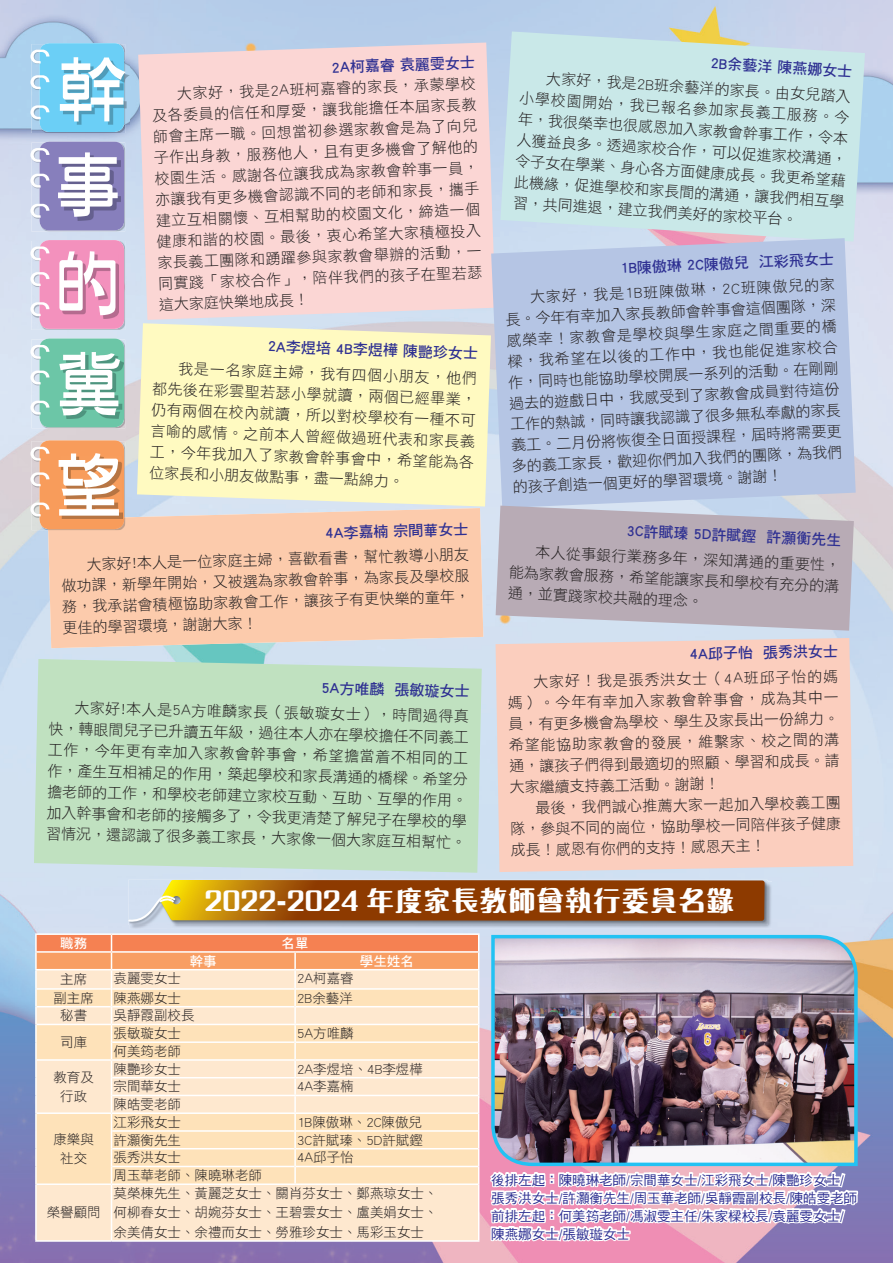
<style>
.page{position:relative;width:893px;height:1263px;background:#fff}
.page>*{position:absolute;margin:0;border:0;box-sizing:border-box;transform-origin:0 0}
.t1{font:70.2px/99px "DF Ya Yi W6 WIN BF";color:#fff;text-align:justify}
.t2{font:700 28.35px "M Ngai HK";color:#fff}
.t3{font:15px/21px "DF Hei Std W3";color:#231f20;text-align:justify}
.t4{font:15px "DF Hei Std W7";color:#2e3092}
.t5{font:13.5px/19.5px "DF Hei Std W3";color:#231f20;text-align:center}
.t6{font:13.5px/18px "DF Hei Std W5";color:#2e3092}
.t7{font:13.5px "DF Hei Std W7";color:#fff}
</style>
<div class="page">
<img style="left:0;top:0;width:893px;height:1263px">
<div style="left:138px;top:43px;width:357px;height:277px;background:#fbd6d4"></div>
<svg style="left:500px;top:31px;width:365px;height:211px;fill:#c9e8e8"></svg>
<svg style="left:491px;top:238px;width:365px;height:270px;fill:#b5c5e4"></svg>
<svg style="left:496px;top:506px;width:358px;height:125px"></svg>
<div style="left:496px;top:638px;width:357px;height:234px;background:#fbcebe"></div>
<svg style="left:137px;top:323px;width:354px;height:183px;fill:#fffac1"></svg>
<svg style="left:48px;top:508px;width:435px;height:140px;fill:#fccbac"></svg>
<div style="left:34px;top:659px;width:448px;height:214px;background:#c0e1c0"></div>
<img style="left:31px;top:44px;width:94px;height:89px">
<div style="left:40px;top:43px;width:84px;height:89px;background:#6bcff6;border-radius:10px"></div>
<svg style="left:30px;top:50px;width:19px;height:13px"></svg>
<svg style="left:30px;top:75px;width:19px;height:14px"></svg>
<svg style="left:30px;top:105px;width:19px;height:14px"></svg>
<img style="left:31px;top:143px;width:94px;height:88px">
<div style="left:40px;top:142px;width:84px;height:88px;background:#877fbc;border-radius:10px"></div>
<svg style="left:30px;top:148px;width:19px;height:14px"></svg>
<svg style="left:30px;top:174px;width:19px;height:14px"></svg>
<svg style="left:30px;top:204px;width:19px;height:14px"></svg>
<img style="left:31px;top:241px;width:94px;height:89px">
<div style="left:40px;top:240px;width:84px;height:89px;background:#f391bd;border-radius:10px"></div>
<svg style="left:30px;top:246px;width:19px;height:14px"></svg>
<svg style="left:30px;top:272px;width:19px;height:14px"></svg>
<svg style="left:30px;top:302px;width:19px;height:14px"></svg>
<img style="left:31px;top:339px;width:94px;height:89px">
<div style="left:40px;top:338px;width:84px;height:89px;background:#6cc6a7;border-radius:10px"></div>
<svg style="left:30px;top:345px;width:19px;height:14px"></svg>
<svg style="left:30px;top:371px;width:19px;height:13px"></svg>
<svg style="left:30px;top:401px;width:19px;height:13px"></svg>
<img style="left:31px;top:441px;width:94px;height:89px">
<img style="left:48px;top:517px;width:77px;height:13px">
<div style="left:40px;top:440px;width:84px;height:89px;background:#f89c5b;border-radius:10px"></div>
<svg style="left:30px;top:447px;width:19px;height:14px"></svg>
<svg style="left:30px;top:472px;width:19px;height:14px"></svg>
<svg style="left:30px;top:502px;width:19px;height:14px"></svg>
<img style="left:63px;top:60px;width:66px;height:65px">
<img style="left:61px;top:155px;width:60px;height:65px">
<img style="left:63px;top:254px;width:56px;height:64px">
<img style="left:63px;top:355px;width:60px;height:64px">
<img style="left:62px;top:456px;width:60px;height:63px">
<div style="left:37px;top:1185px;width:441px;height:55px;background:#fee8cf"></div>
<hr style="left:35px;top:933px;width:77px;height:2px;background:#fff">
<hr style="left:112px;top:933px;width:183px;height:2px;background:#fff">
<hr style="left:295px;top:933px;width:184px;height:2px;background:#fff">
<hr style="left:35px;top:1184px;width:2px;height:56px;background:#fff">
<hr style="left:111px;top:1185px;width:1px;height:55px;background:#fff">
<hr style="left:478px;top:1184px;width:1px;height:56px;background:#fff">
<hr style="left:35px;top:1240px;width:77px;height:2px;background:#fff">
<hr style="left:112px;top:1240px;width:183px;height:2px;background:#fff">
<hr style="left:295px;top:1240px;width:184px;height:2px;background:#fff">
<svg style="left:35px;top:934px;width:444px;height:250px"></svg>
<hr style="left:37px;top:1183px;width:75px;height:2px;background:#fff">
<hr style="left:112px;top:1183px;width:183px;height:2px;background:#fff">
<hr style="left:295px;top:1183px;width:183px;height:2px;background:#fff">
<svg style="left:488px;top:1138px;width:372px;height:125px"></svg>
<img style="left:489px;top:933px;width:370px;height:235px">
<img style="left:130px;top:881px;width:642px;height:48px">
<img style="left:130px;top:881px;width:637px;height:43px">
<svg style="left:128px;top:880px;width:637px;height:43px"></svg>
<h1 class="t1" style="left:52px;top:40px;width:76px">幹事的冀望</h1>
<p class="t4" style="left:331px;top:59px;width:145px;rotate:-2deg">2A柯嘉睿 袁麗雯女士</p>
<p class="t3" style="left:151px;top:84px;width:326px;text-indent:26px;rotate:-2deg">大家好，我是2A班柯嘉睿的家長，承蒙學校及各委員的信任和厚愛，讓我能擔任本屆家長教師會主席一職。回想當初參選家教會是為了向兒子作出身教，服務他人，且有更多機會了解他的校園生活。感謝各位讓我成為家教會幹事一員，亦讓我有更多機會認識不同的老師和家長，攜手建立互相關懷、互相幫助的校園文化，締造一個健康和諧的校園。最後，衷心希望大家積極投入家長義工團隊和踴躍參與家教會舉辦的活動，一同實踐「家校合作」，陪伴我們的孩子在聖若瑟這大家庭快樂地成長！</p>
<p class="t4" style="left:268px;top:338px;width:212px;rotate:2deg">2A李煜培 4B李煜樺 陳艷珍女士</p>
<p class="t3" style="left:153px;top:357px;width:326px;text-indent:26px;rotate:2deg">我是一名家庭主婦，我有四個小朋友，他們都先後在彩雲聖若瑟小學就讀，兩個已經畢業，仍有兩個在校內就讀，所以對校學校有一種不可言喻的感情。之前本人曾經做過班代表和家長義工，今年我加入了家教會幹事會中，希望能為各位家長和小朋友做點事，盡一點綿力。</p>
<p class="t4" style="left:325px;top:525px;width:145px;rotate:-2deg">4A李嘉楠 宗間華女士</p>
<p class="t3" style="left:60px;top:556px;width:410px;text-indent:26px;rotate:-2deg">大家好!本人是一位家庭主婦，喜歡看書，幫忙教導小朋友做功課，新學年開始，又被選為家教會幹事，為家長及學校服務，我承諾會積極協助家教會工作，讓孩子有更快樂的童年，更佳的學習環境，謝謝大家！</p>
<p class="t4" style="left:322px;top:680px;width:150px;rotate:1deg">5A方唯麟 張敏璇女士</p>
<p class="t3" style="left:49px;top:697px;width:422px;text-indent:26px;rotate:1deg">大家好!本人是5A方唯麟家長（張敏璇女士），時間過得真快，轉眼間兒子已升讀五年級，過往本人亦在學校擔任不同義工工作，今年更有幸加入家教會幹事會，希望擔當着不相同的工作，產生互相補足的作用，築起學校和家長溝通的橋樑。希望分擔老師的工作，和學校老師建立家校互動、互助、互學的作用。加入幹事會和老師的接觸多了，令我更清楚了解兒子在學校的學習情況，還認識了很多義工家長，大家像一個大家庭互相幫忙。</p>
<p class="t4" style="left:711px;top:54px;width:143px;rotate:4deg">2B余藝洋 陳燕娜女士</p>
<p class="t3" style="left:522px;top:64px;width:333px;text-indent:25px;rotate:4deg">大家好，我是2B班余藝洋的家長。由女兒踏入小學校園開始，我已報名參加家長義工服務。今年，我很榮幸也很感恩加入家教會幹事工作，令本人獲益良多。透過家校合作，可以促進家校溝通，令子女在學業、身心各方面健康成長。我更希望藉此機緣，促進學校和家長間的溝通，讓我們相互學習，共同進退，建立我們美好的家校平台。</p>
<p class="t4" style="left:620px;top:260px;width:215px;rotate:-3deg">1B陳傲琳 2C陳傲兒 江彩飛女士</p>
<p class="t3" style="left:502px;top:289px;width:334px;text-indent:27px;rotate:-3deg">大家好，我是1B班陳傲琳，2C班陳傲兒的家長。今年有幸加入家長教師會幹事會這個團隊，深感榮幸！家教會是學校與學生家庭之間重要的橋樑，我希望在以後的工作中，我也能促進家校合作，同時也能協助學校開展一系列的活動。在剛剛過去的遊戲日中，我感受到了家教會成員對待這份工作的熱誠，同時讓我認識了很多無私奉獻的家長義工。二月份將恢復全日面授課程，屆時將需要更多的義工家長，歡迎你們加入我們的團隊，為我們的孩子創造一個更好的學習環境。謝謝！</p>
<p class="t4" style="left:627px;top:522px;width:216px;rotate:3deg">3C許賦瑧 5D許賦鏗 許灝衡先生</p>
<p class="t3" style="left:511px;top:538px;width:332px;text-indent:25px;rotate:3deg">本人從事銀行業務多年，深知溝通的重要性，能為家教會服務，希望能讓家長和學校有充分的溝通，並實踐家校共融的理念。</p>
<p class="t4" style="left:690px;top:645px;width:150px;rotate:-1deg">4A邱子怡 張秀洪女士</p>
<p class="t3" style="left:508px;top:671px;width:332px;text-indent:26px;rotate:-1deg">大家好！我是張秀洪女士（4A班邱子怡的媽媽）。今年有幸加入家教會幹事會，成為其中一員，有更多機會為學校、學生及家長出一份綿力。希望能協助家教會的發展，維繫家、校之間的溝通，讓孩子們得到最適切的照顧、學習和成長。請大家繼續支持義工活動。謝謝！</p>
<p class="t3" style="left:510px;top:797px;width:332px;text-indent:26px;rotate:-1deg">最後，我們誠心推薦大家一起加入學校義工團隊，參與不同的崗位，協助學校一同陪伴孩子健康成長！感恩有你們的支持！感恩天主！</p>
<h2 class="t2" style="left:204px;top:881px;width:532px">2022-2024 年度家長教師會執行委員名錄</h2>
<p class="t7" style="left:60px;top:936px;width:28px">職務</p>
<p class="t7" style="left:282px;top:936px;width:28px">名單</p>
<p class="t7" style="left:190px;top:953px;width:28px">幹事</p>
<p class="t7" style="left:360px;top:953px;width:55px">學生姓名</p>
<p class="t5" style="left:60px;top:969px;width:28px">主席</p>
<p class="t5" style="left:114px;top:968px;width:69px">袁麗雯女士</p>
<p class="t5" style="left:297px;top:968px;width:58px">2A柯嘉睿</p>
<p class="t5" style="left:53px;top:988px;width:42px">副主席</p>
<p class="t5" style="left:114px;top:988px;width:69px">陳燕娜女士</p>
<p class="t5" style="left:297px;top:988px;width:57px">2B余藝洋</p>
<p class="t5" style="left:60px;top:1005px;width:28px">秘書</p>
<p class="t5" style="left:114px;top:1005px;width:82px">吳靜霞副校長</p>
<p class="t5" style="left:60px;top:1032px;width:28px">司庫</p>
<p class="t5" style="left:114px;top:1023px;width:69px">張敏璇女士</p>
<p class="t5" style="left:297px;top:1023px;width:58px">5A方唯麟</p>
<p class="t5" style="left:114px;top:1041px;width:69px">何美筠老師</p>
<p class="t5" style="left:53px;top:1067px;width:42px">教育及行政</p>
<p class="t5" style="left:53px;top:1129px;width:42px">康樂與社交</p>
<p class="t5" style="left:47px;top:1202px;width:56px">榮譽顧問</p>
<p class="t5" style="left:114px;top:1059px;width:69px">陳艷珍女士</p>
<p class="t5" style="left:297px;top:1059px;width:127px">2A李煜培、4B李煜樺</p>
<p class="t5" style="left:114px;top:1076px;width:69px">宗間華女士</p>
<p class="t5" style="left:297px;top:1076px;width:58px">4A李嘉楠</p>
<p class="t5" style="left:114px;top:1094px;width:69px">陳皓雯老師</p>
<p class="t5" style="left:114px;top:1112px;width:69px">江彩飛女士</p>
<p class="t5" style="left:297px;top:1112px;width:126px">1B陳傲琳、2C陳傲兒</p>
<p class="t5" style="left:114px;top:1130px;width:69px">許灝衡先生</p>
<p class="t5" style="left:297px;top:1130px;width:127px">3C許賦瑧、5D許賦鏗</p>
<p class="t5" style="left:114px;top:1147px;width:69px">張秀洪女士</p>
<p class="t5" style="left:297px;top:1147px;width:58px">4A邱子怡</p>
<p class="t5" style="left:114px;top:1165px;width:150px">周玉華老師、陳曉琳老師</p>
<p class="t5" style="left:114px;top:1183px;width:325px;text-align:justify">莫榮棟先生、黃麗芝女士、關肖芬女士、鄭燕琼女士、何柳春女士、胡婉芬女士、王碧雲女士、盧美娟女士、余美倩女士、余禮而女士、勞雅珍女士、馬彩玉女士</p>
<p class="t6" style="left:491px;top:1170px;width:368px">後排左起：陳曉琳老師/宗間華女士/江彩飛女士/陳艷珍女士/張秀洪女士/許灝衡先生/周玉華老師/吳靜霞副校長/陳皓雯老師前排左起：何美筠老師/馮淑雯主任/朱家樑校長/袁麗雯女士/陳燕娜女士/張敏璇女士</p>
</div>
